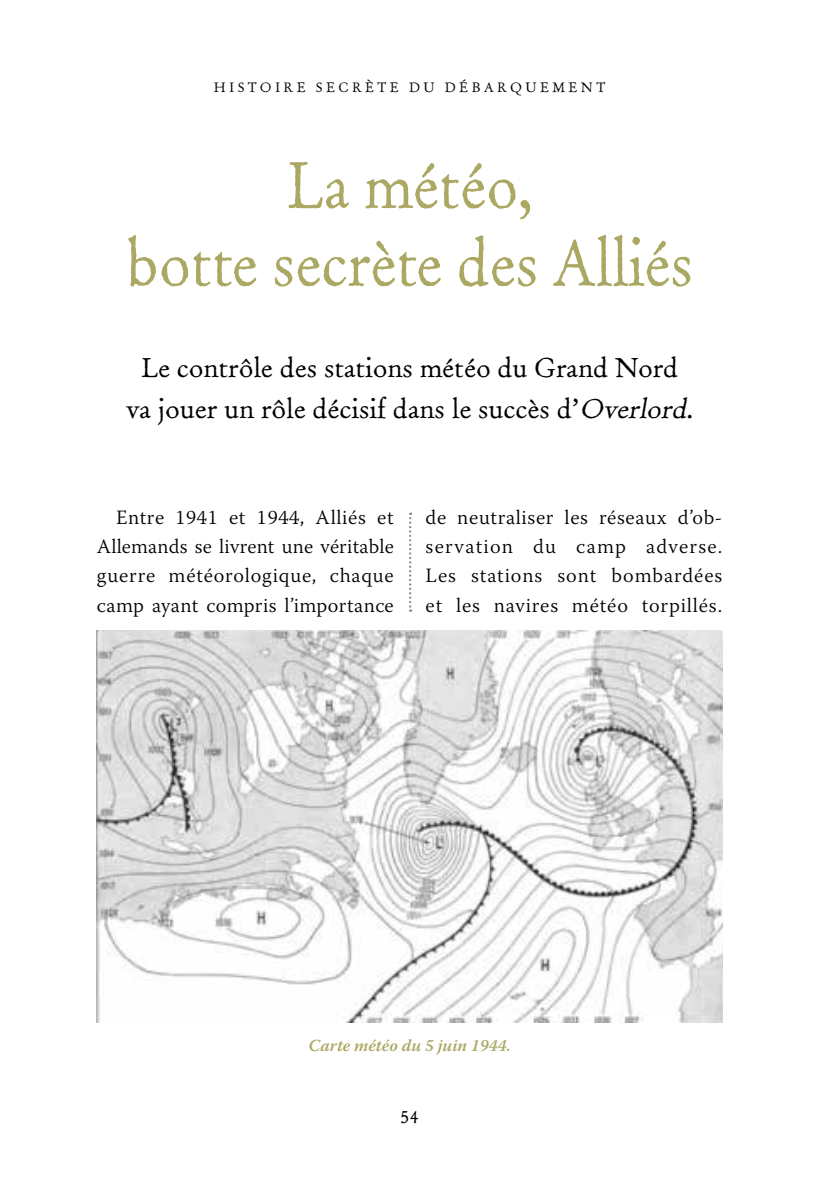
<style>
.page{position:relative;width:817px;height:1200px;background:#fff}
.page>*{position:absolute;margin:0;border:0;box-sizing:border-box;transform-origin:0 0}
.t1{font:65.25px/77.6px "Old Claude LP";color:#aaa862;text-align:center;scale:.9 1}
.t2{font:27px/40.5px "Old Claude LP";color:#000;text-align:center}
.t3{font:300 20.25px/29.2px "Warnock Pro";letter-spacing:.04em;color:#000;text-align:justify}
.t4{font:18px "Old Claude LP";color:#000}
.t5{font:italic 600 16.88px "Warnock Pro";color:#aaa862}
.t6{font:13.5px "Old Claude LP";letter-spacing:.25em;color:#000}
.s1{font-style:italic}
</style>
<div class="page">
<svg style="left:409px;top:512px;width:2px;height:99px"></svg>
<img style="left:97px;top:630px;width:625px;height:392px">
<p class="t6" style="left:214px;top:79px;width:393px">HISTOIRE SECRÈTE DU DÉBARQUEMENT</p>
<h1 class="t1" style="left:126px;top:148px;width:631px">La météo,<br>botte secrète des Alliés</h1>
<h2 class="t2" style="left:126px;top:348px;width:568px">Le contrôle des stations météo du Grand Nord va jouer un rôle décisif dans le succès d’<span class="s1">Overlord</span>.</h2>
<p class="t3" style="left:97px;top:503px;width:298px;text-indent:19px">Entre 1941 et 1944, Alliés et Allemands se livrent une véritable guerre météorologique, chaque camp ayant compris l’importance</p>
<p class="t3" style="left:425px;top:503px;width:298px">de neutraliser les réseaux d’ob&shy;servation du camp adverse.<br>Les stations sont bombardées et les navires météo torpillés.</p>
<p class="t5" style="left:308px;top:1036px;width:204px">Carte météo du 5 juin 1944.</p>
<p class="t4" style="left:400px;top:1105px;width:19px">54</p>
</div>
